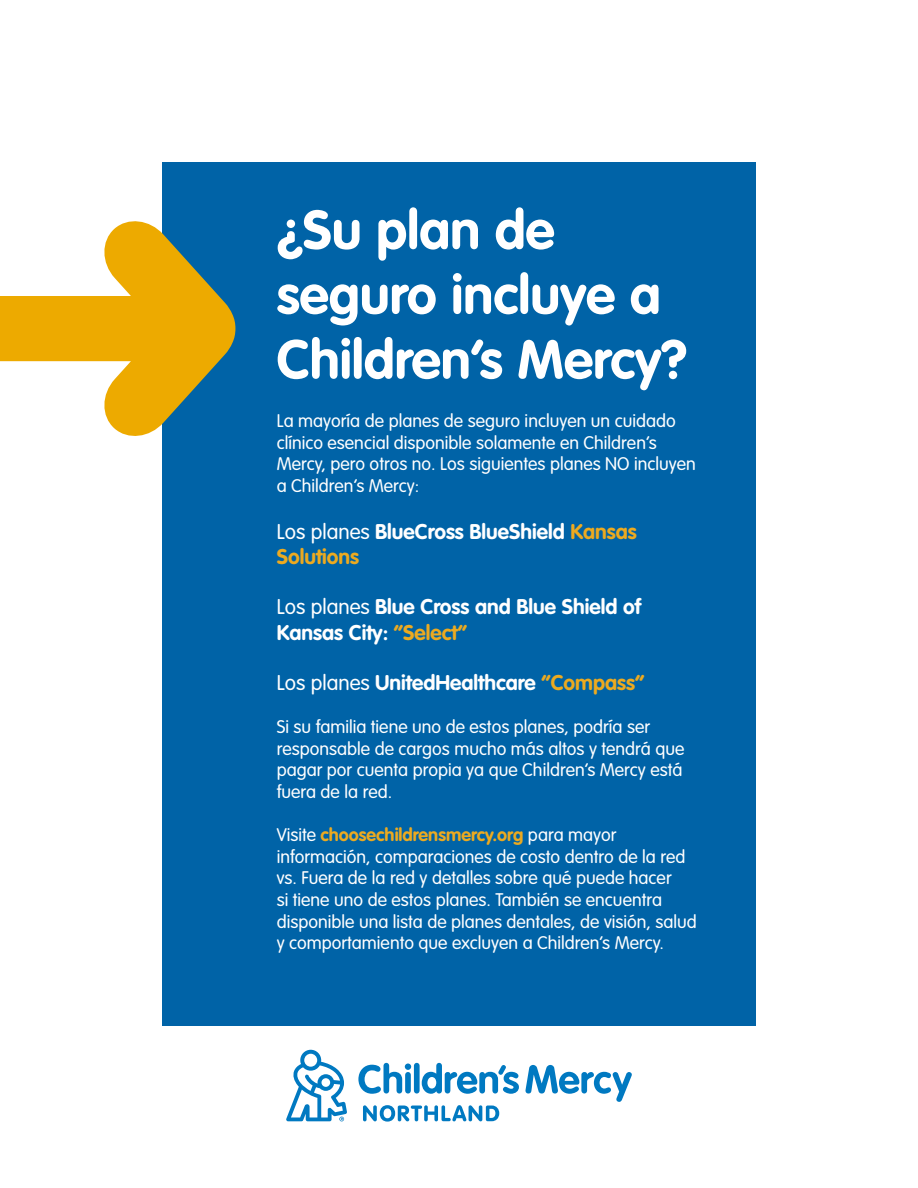
<style>
.page{position:relative;width:918px;height:1188px;background:#fff}
.page>*{position:absolute;margin:0;border:0;box-sizing:border-box;transform-origin:0 0}
.t1{font:700 54px/64.8px "VAG Rounded Std";color:#fff}
.t2{font:700 21px/25.2px "VAG Rounded Std";color:#fff}
.t3{font:300 18px/21.6px "VAG Rounded Std";color:#fff}
.s1{font-weight:300}
.s2{color:#ecaa20}
.s3{font-weight:700;color:#ecaa20}
</style>
<div class="page">
<div style="left:162px;top:162px;width:594px;height:864px;background:#0063a7"></div>
<svg style="left:0;top:221px;width:235px;height:215px;fill:#edaa00"></svg>
<svg style="left:286px;top:1050px;width:61px;height:71px"></svg>
<svg style="left:358px;top:1063px;width:53px;height:31px"></svg>
<div style="left:414px;top:1063px;width:6px;height:31px;background:#0079c1;border-radius:3px"></div>
<svg style="left:526px;top:1065px;width:106px;height:37px"></svg>
<svg style="left:422px;top:1063px;width:97px;height:31px"></svg>
<svg style="left:363px;top:1105px;width:136px;height:17px"></svg>
<h1 class="t1" style="left:277px;top:200px;width:412px">¿Su plan de seguro incluye a<br>Children’s Mercy?</h1>
<p class="t3" style="left:277px;top:411px;width:421px">La mayoría de planes de seguro incluyen un cuidado clínico esencial disponible solamente en Children’s Mercy, pero otros no. Los siguientes planes NO incluyen a Children’s Mercy:</p>
<p class="t2" style="left:277px;top:520px;width:362px"><span class="s1">Los planes</span> BlueCross BlueShield <span class="s2">Kansas<br>Solutions</span></p>
<p class="t2" style="left:277px;top:595px;width:366px"><span class="s1">Los planes</span> Blue Cross and Blue Shield of<br>Kansas City: <span class="s2">“Select”</span></p>
<p class="t2" style="left:277px;top:671px;width:369px"><span class="s1">Los planes</span> UnitedHealthcare <span class="s2">“Compass”</span></p>
<p class="t3" style="left:277px;top:717px;width:409px">Si su familia tiene uno de estos planes, podría ser responsable de cargos mucho más altos y tendrá que pagar por cuenta propia ya que Children’s Mercy está fuera de la red.</p>
<p class="t3" style="left:277px;top:825px;width:422px">Visite <span class="s3">choosechildrensmercy.org</span> para mayor información, comparaciones de costo dentro de la red vs. Fuera de la red y detalles sobre qué puede hacer<br>si tiene uno de estos planes. También se encuentra disponible una lista de planes dentales, de visión, salud y comportamiento que excluyen a Children’s Mercy.</p>
</div>
